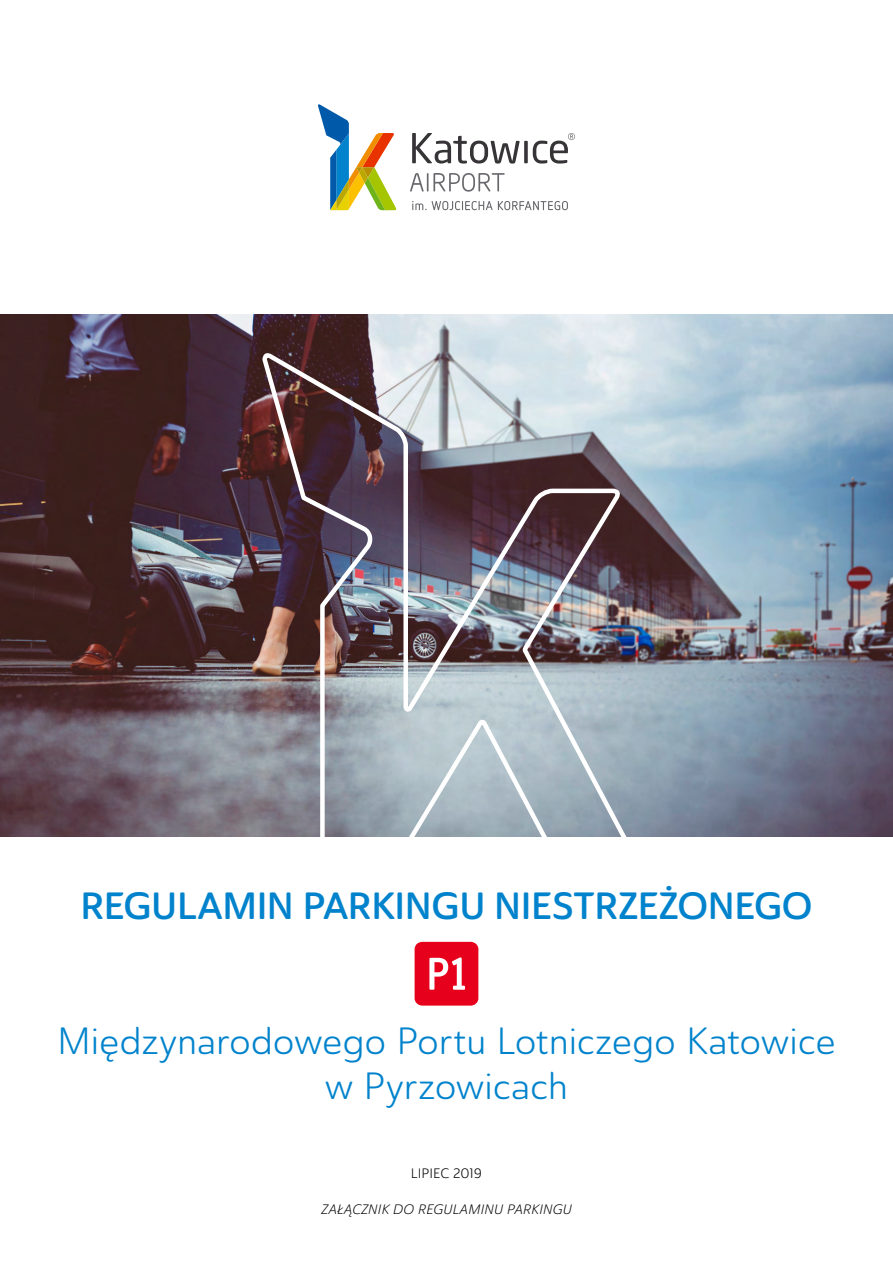
<style>
.page{position:relative;width:893px;height:1263px;background:#fff}
.page>*{position:absolute;margin:0;border:0;box-sizing:border-box;transform-origin:0 0}
.t1{font:37.5px/45px "Ainslie Sans Nor Boo";letter-spacing:-.01em;color:#0083cc;text-align:center}
.t2{font:37.5px "Ainslie Sans Nor Dem";letter-spacing:-.01em;color:#0083cc}
.t3{font:13.5px "Ainslie Sans Nor Boo It";color:#000}
.t4{font:13.5px "Ainslie Sans Nor Boo";color:#000}
</style>
<div class="page">
<img style="left:0;top:314px;width:893px;height:522px">
<svg style="left:318px;top:104px;width:79px;height:106px"></svg>
<svg style="left:410px;top:173px;width:95px;height:19px"></svg>
<svg style="left:412px;top:201px;width:156px;height:9px"></svg>
<svg style="left:412px;top:133px;width:108px;height:31px"></svg>
<svg style="left:524px;top:141px;width:4px;height:22px"></svg>
<svg style="left:533px;top:133px;width:42px;height:31px"></svg>
<img style="left:259px;top:354px;width:376px;height:483px">
<svg style="left:415px;top:942px;width:63px;height:63px;background:#e9223a"></svg>
<p class="t2" style="left:80px;top:883px;width:734px">REGULAMIN PARKINGU NIESTRZEŻONEGO</p>
<p class="t1" style="left:57px;top:1019px;width:780px">Międzynarodowego Portu Lotniczego Katowice w Pyrzowicach</p>
<p class="t4" style="left:411px;top:1165px;width:73px">LIPIEC 2019</p>
<p class="t3" style="left:321px;top:1201px;width:252px">ZAŁĄCZNIK DO REGULAMINU PARKINGU</p>
</div>
